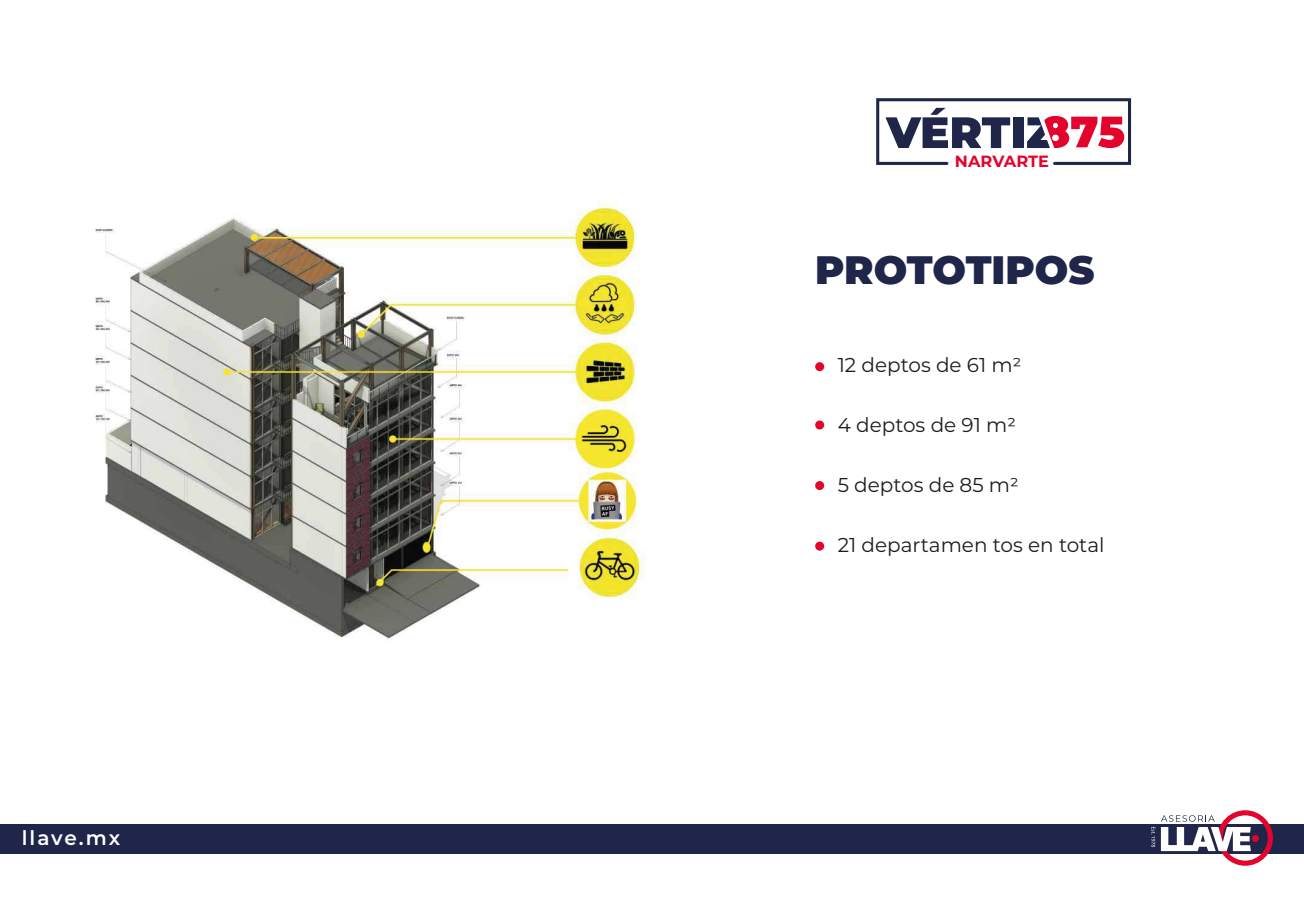
<style>
.page{position:relative;width:1304px;height:908px;background:#fff}
.page>*{position:absolute;margin:0;border:0;box-sizing:border-box;transform-origin:0 0}
.t1{font:900 39.6px "Montserrat";color:#20254a}
.t2{font:20px "Montserrat";color:#1d1d1b}
.t3{font:600 20px "Montserrat";letter-spacing:.1em;color:#fff}
.t4{font:700 16.2px "Montserrat";color:#e4032c}
</style>
<div class="page">
<div style="left:0;top:823px;width:1304px;height:30px;background:#20254a"></div>
<svg style="left:1151px;top:826px;width:4px;height:20px"></svg>
<svg style="left:1161px;top:810px;width:112px;height:55px"></svg>
<svg style="left:876px;top:98px;width:256px;height:67px"></svg>
<img style="left:95px;top:202px;width:551px;height:437px">
<div style="left:815px;top:362px;width:9px;height:9px;background:#e4032c;border-radius:50%"></div>
<div style="left:815px;top:420px;width:9px;height:9px;background:#e4032c;border-radius:50%"></div>
<div style="left:815px;top:481px;width:9px;height:9px;background:#e4032c;border-radius:50%"></div>
<div style="left:815px;top:541px;width:9px;height:9px;background:#e4032c;border-radius:50%"></div>
<p class="t3" style="left:22px;top:823px;width:100px">llave.mx</p>
<p class="t4" style="left:955px;top:150px;width:96px">NARVARTE</p>
<h1 class="t1" style="left:815px;top:240px;width:281px">PROTOTIPOS</h1>
<p class="t2" style="left:838px;top:351px;width:185px">12 deptos de 61 m2</p>
<p class="t2" style="left:838px;top:411px;width:180px">4 deptos de 91 m2</p>
<p class="t2" style="left:838px;top:471px;width:183px">5 deptos de 85 m2</p>
<p class="t2" style="left:838px;top:531px;width:268px">21 departamen tos en total</p>
</div>
